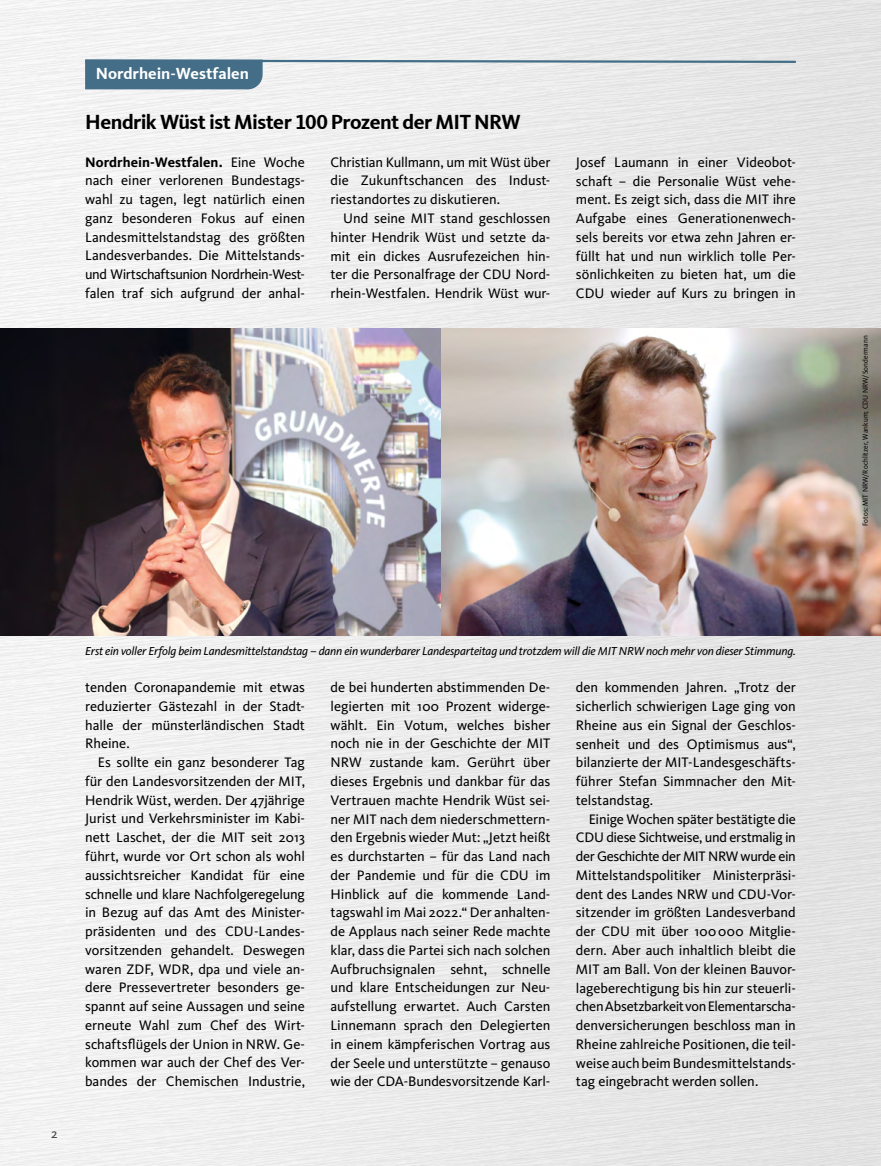
<style>
.page{position:relative;width:881px;height:1166px;background:#fff}
.page>*{position:absolute;margin:0;border:0;box-sizing:border-box;transform-origin:0 0}
.t1{font:700 21px "CDU Kievit Tab";letter-spacing:-.025em;color:#000}
.t2{font:700 16.5px "CDU Kievit Tab";color:#fff}
.t3{font:14.25px/18.8px "CDU Kievit";letter-spacing:-.005em;color:#000;text-align:justify}
.t4{font:13.5px "CDU Kievit";color:#000}
.t5{font:italic 12px "CDU Kievit";letter-spacing:-.015em;color:#000}
.t6{font:7.5px "CDU Kievit Tab";letter-spacing:.015em;color:#000;scale:.95 1}
.s1{font-weight:700}
</style>
<div class="page">
<img style="left:0;top:0;width:880px;height:1165px">
<svg style="left:83px;top:58px;width:714px;height:31px"></svg>
<img style="left:0;top:328px;width:880px;height:307px">
<p class="t2" style="left:96px;top:63px;width:155px">Nordrhein-Westfalen</p>
<h1 class="t1" style="left:85px;top:110px;width:437px">Hendrik Wüst ist Mister 100 Prozent der MIT NRW</h1>
<p class="t3" style="left:85px;top:153px;width:221px;text-align:left"><span class="s1">Nordrhein-Westfalen.</span> Eine Woche nach einer verlorenen Bundestags&shy;wahl zu tagen, legt natürlich einen ganz besonderen Fokus auf einen Landesmittelstandstag des größten Landesverbandes. Die Mittelstands&shy;und Wirtschaftsunion Nordrhein-West--- falen traf sich aufgrund der anhal-</p>
<p class="t3" style="left:330px;top:153px;width:221px">Christian Kullmann, um mit Wüst über die Zukunftschancen des Indust&shy;riestandortes zu diskutieren.</p>
<p class="t3" style="left:330px;top:209px;width:221px;text-indent:13px">Und seine MIT stand geschlossen hinter Hendrik Wüst und setzte da&shy;mit ein dickes Ausrufezeichen hin&shy;ter die Personalfrage der CDU Nord&shy;rhein-Westfalen. Hendrik Wüst wur-</p>
<p class="t3" style="left:575px;top:153px;width:221px">Josef Laumann in einer Videobot&shy;schaft – die Personalie Wüst vehe&shy;ment. Es zeigt sich, dass die MIT ihre Aufgabe eines Generationenwech&shy;sels bereits vor etwa zehn Jahren er&shy;füllt hat und nun wirklich tolle Per&shy;sönlichkeiten zu bieten hat, um die CDU wieder auf Kurs zu bringen in</p>
<p class="t4" style="left:51px;top:1125px;width:8px">2</p>
<p class="t5" style="left:85px;top:643px;width:712px">Erst ein voller Erfolg beim Landesmittelstandstag – dann ein wunderbarer Landesparteitag und trotzdem will die MIT NRW noch mehr von dieser Stimmung.</p>
<p class="t3" style="left:85px;top:678px;width:221px">tenden Coronapandemie mit etwas reduzierter Gästezahl in der Stadt&shy;halle der münsterländischen Stadt Rheine.</p>
<p class="t3" style="left:85px;top:753px;width:221px;text-indent:13px">Es sollte ein ganz besonderer Tag für den Landesvorsitzenden der MIT, Hendrik Wüst, werden. Der 47jährige Jurist und Verkehrsminister im Kabi&shy;nett Laschet, der die MIT seit 2013 führt, wurde vor Ort schon als wohl aussichtsreicher Kandidat für eine schnelle und klare Nachfolgeregelung in Bezug auf das Amt des Minister&shy;präsidenten und des CDU-Landes&shy;vorsitzenden gehandelt. Deswegen waren ZDF, WDR, dpa und viele an&shy;dere Pressevertreter besonders ge&shy;spannt auf seine Aussagen und seine erneute Wahl zum Chef des Wirt&shy;schaftsflügels der Union in NRW. Ge&shy;kommen war auch der Chef des Ver&shy;bandes der Chemischen Industrie,</p>
<p class="t3" style="left:330px;top:678px;width:221px">de bei hunderten abstimmenden De&shy;legierten mit 100 Prozent widerge&shy;wählt. Ein Votum, welches bisher noch nie in der Geschichte der MIT NRW zustande kam. Gerührt über dieses Ergebnis und dankbar für das Vertrauen machte Hendrik Wüst sei&shy;ner MIT nach dem niederschmettern&shy;den Ergebnis wieder Mut: „Jetzt heißt es durchstarten – für das Land nach der Pandemie und für die CDU im Hinblick auf die kommende Land&shy;tagswahl im Mai 2022.“ Der anhalten&shy;de Applaus nach seiner Rede machte klar, dass die Partei sich nach solchen Aufbruchsignalen sehnt, schnelle und klare Entscheidungen zur Neu&shy;aufstellung erwartet. Auch Carsten Linnemann sprach den Delegierten in einem kämpferischen Vortrag aus der Seele und unterstützte – genauso wie der CDA-Bundesvorsitzende Karl-</p>
<p class="t3" style="left:575px;top:678px;width:221px">den kommenden Jahren. „Trotz der sicherlich schwierigen Lage ging von Rheine aus ein Signal der Geschlos&shy;senheit und des Optimismus aus“, bilanzierte der MIT-Landesgeschäfts&shy;führer Stefan Simmnacher den Mit&shy;telstandstag.</p>
<p class="t3" style="left:575px;top:809px;width:221px;text-indent:13px">Einige Wochen später bestätigte die CDU diese Sichtweise, und erstmalig in der Geschichte der MIT NRW wurde ein Mittelstandspolitiker Ministerpräsi&shy;dent des Landes NRW und CDU-Vor&shy;sitzender im größten Landesverband der CDU mit über 100000 Mitglie&shy;dern. Aber auch inhaltlich bleibt die MIT am Ball. Von der kleinen Bauvor&shy;lageberechtigung bis hin zur steuerli&shy;chen Absetzbarkeit von Elementarscha&shy;denversicherungen beschloss man in Rheine zahlreiche Positionen, die teil&shy;weise auch beim Bundesmittelstands&shy;tag eingebracht werden sollen.</p>
<p class="t6" style="left:860px;top:526px;width:202px;rotate:-90deg">Fotos: MIT NRW/Rochlitzer, Wankum; CDU NRW/Sondermann</p>
</div>
